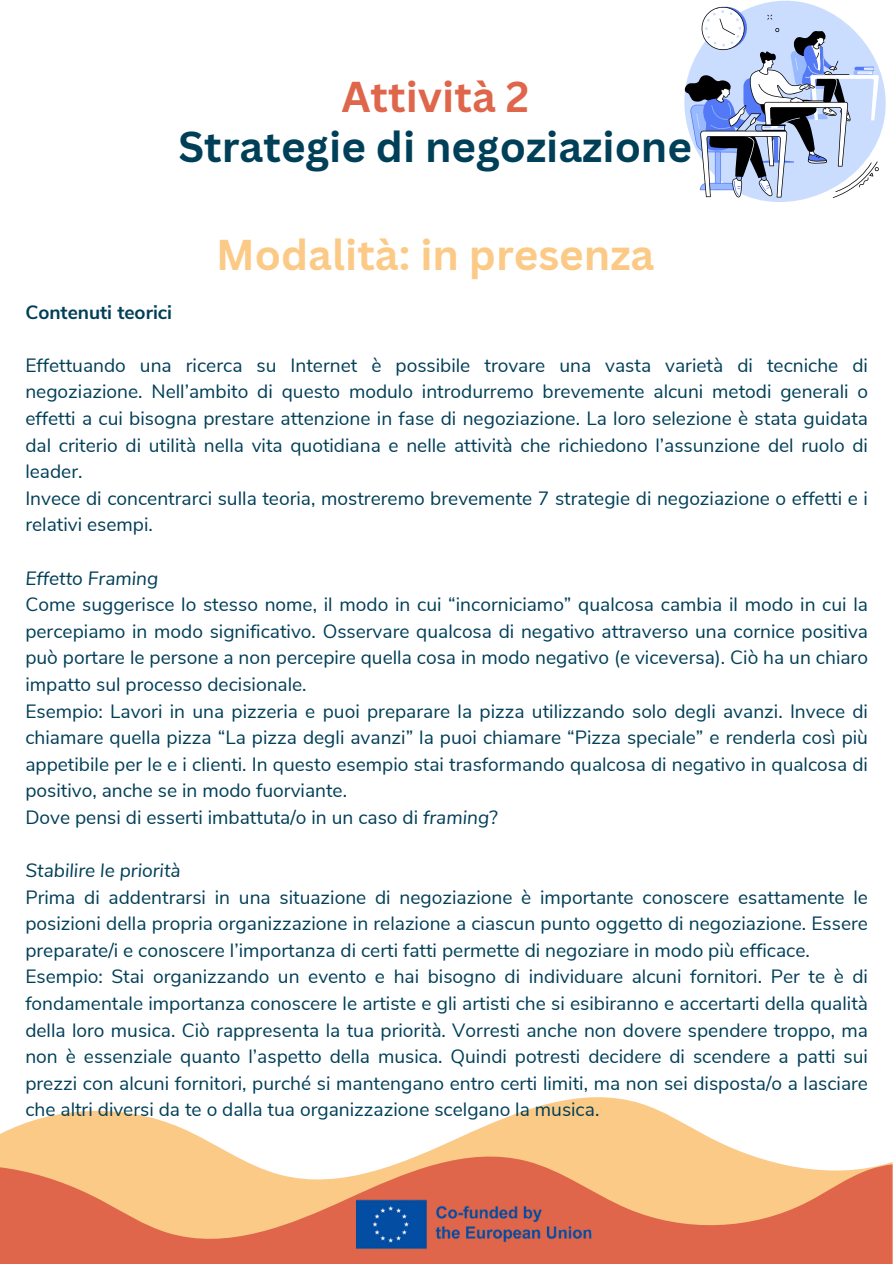
<style>
.page{position:relative;width:893px;height:1264px;background:#fff}
.page>*{position:absolute;margin:0;border:0;box-sizing:border-box;transform-origin:0 0}
.t1{font:700 42px "Canva Sans";color:#003f58}
.t2{font:700 42px "Canva Sans";color:#fcca87}
.t3{font:700 42px "Canva Sans";color:#df664a}
.t4{font:19.2px/26.5px "Nunito Sans";color:#003f58}
.t5{font:italic 19.2px "Nunito Sans";color:#003f58}
.t6{font:700 19.2px "Nunito Sans";color:#003f58}
.s1{font-style:italic}
</style>
<div class="page">
<svg style="left:0;top:1097px;width:725px;height:48px"></svg>
<svg style="left:0;top:1145px;width:892px;height:118px;background:#ee9e73"></svg>
<img style="left:356px;top:1197px;width:238px;height:54px">
<svg style="left:753px;top:0;width:133px;height:202px"></svg>
<svg style="left:684px;top:4px;width:194px;height:194px"></svg>
<h1 class="t3" style="left:341px;top:67px;width:189px">Attività 2</h1>
<h1 class="t1" style="left:178px;top:117px;width:515px">Strategie di negoziazione</h1>
<h1 class="t2" style="left:216px;top:225px;width:439px">Modalità: in presenza</h1>
<p class="t6" style="left:25px;top:299px;width:148px">Contenuti teorici</p>
<p class="t4" style="left:25px;top:352px;width:844px">Effettuando una ricerca su Internet è possibile trovare una vasta varietà di tecniche di negoziazione. Nell’ambito di questo modulo introdurremo brevemente alcuni metodi generali o effetti a cui bisogna prestare attenzione in fase di negoziazione. La loro selezione è stata guidata dal criterio di utilità nella vita quotidiana e nelle attività che richiedono l’assunzione del ruolo di leader.<br>Invece di concentrarci sulla teoria, mostreremo brevemente 7 strategie di negoziazione o effetti e i relativi esempi.</p>
<p class="t5" style="left:25px;top:565px;width:135px">Effetto Framing</p>
<p class="t4" style="left:25px;top:591px;width:844px">Come suggerisce lo stesso nome, il modo in cui “incorniciamo” qualcosa cambia il modo in cui la percepiamo in modo significativo. Osservare qualcosa di negativo attraverso una cornice positiva può portare le persone a non percepire quella cosa in modo negativo (e viceversa). Ciò ha un chiaro impatto sul processo decisionale.<br>Esempio: Lavori in una pizzeria e puoi preparare la pizza utilizzando solo degli avanzi. Invece di chiamare quella pizza “La pizza degli avanzi” la puoi chiamare “Pizza speciale” e renderla così più appetibile per le e i clienti. In questo esempio stai trasformando qualcosa di negativo in qualcosa di positivo, anche se in modo fuorviante.<br>Dove pensi di esserti imbattuta/o in un caso di <span class="s1">framing</span>?</p>
<p class="t5" style="left:25px;top:857px;width:157px">Stabilire le priorità</p>
<p class="t4" style="left:25px;top:884px;width:844px">Prima di addentrarsi in una situazione di negoziazione è importante conoscere esattamente le posizioni della propria organizzazione in relazione a ciascun punto oggetto di negoziazione. Essere preparate/i e conoscere l’importanza di certi fatti permette di negoziare in modo più efficace.<br>Esempio: Stai organizzando un evento e hai bisogno di individuare alcuni fornitori. Per te è di fondamentale importanza conoscere le artiste e gli artisti che si esibiranno e accertarti della qualità della loro musica. Ciò rappresenta la tua priorità. Vorresti anche non dovere spendere troppo, ma non è essenziale quanto l’aspetto della musica. Quindi potresti decidere di scendere a patti sui prezzi con alcuni fornitori, purché si mantengano entro certi limiti, ma non sei disposta/o a lasciare che altri diversi da te o dalla tua organizzazione scelgano la musica.</p>
</div>
